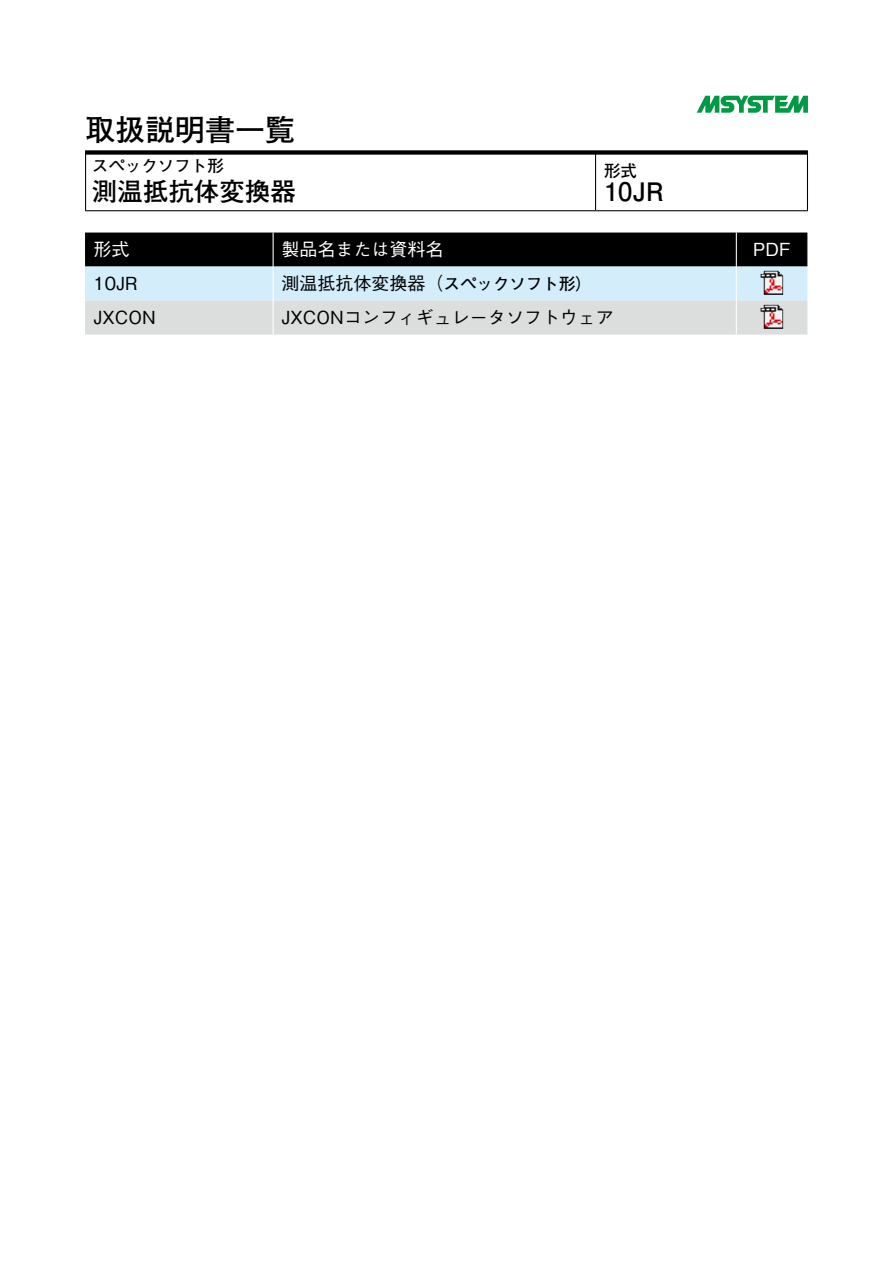
<style>
.page{position:relative;width:893px;height:1263px;background:#fff}
.page>*{position:absolute;margin:0;border:0;box-sizing:border-box;transform-origin:0 0}
.t1{font:700 30px "Futo Go B101 Pro";color:#000}
.t2{font:700 25.5px "Futo Go B101 Pro";color:#000}
.t3{font:500 18px "Gothic BBB Pro";color:#000}
.t4{font:500 18px "Gothic BBB Pro";color:#fff}
.t5{font:700 16.5px "Futo Go B101 Pro";color:#000}
.s1{font-family:"Futo Go B101 Pro";font-weight:700;font-size:16.5px}
</style>
<div class="page">
<div style="left:85px;top:150px;width:723px;height:5px;background:#000"></div>
<hr style="left:595px;top:154px;width:1px;height:56px;background:#000">
<hr style="left:85px;top:154px;width:1px;height:56px;background:#000">
<hr style="left:807px;top:154px;width:1px;height:56px;background:#000">
<hr style="left:85px;top:210px;width:511px;height:1px;background:#000">
<hr style="left:596px;top:210px;width:212px;height:1px;background:#000">
<svg style="left:85px;top:233px;width:722px;height:102px;background:#90999d"></svg>
<hr style="left:273px;top:233px;width:1px;height:34px;background:#fff">
<hr style="left:736px;top:233px;width:1px;height:34px;background:#fff">
<hr style="left:273px;top:267px;width:1px;height:34px;background:#fff">
<hr style="left:736px;top:267px;width:1px;height:34px;background:#fff">
<hr style="left:273px;top:301px;width:1px;height:34px;background:#fff">
<hr style="left:736px;top:301px;width:1px;height:34px;background:#fff">
<img style="left:761px;top:271px;width:22px;height:24px">
<img style="left:761px;top:305px;width:22px;height:24px">
<svg style="left:697px;top:96px;width:111px;height:17px"></svg>
<h1 class="t1" style="left:85px;top:106px;width:211px">取扱説明書一覧</h1>
<p class="t5" style="left:92px;top:153px;width:133px">スペックソフト形</p>
<h2 class="t2" style="left:92px;top:171px;width:205px">測温抵抗体変換器</h2>
<p class="t4" style="left:94px;top:235px;width:37px">形式</p>
<p class="t3" style="left:94px;top:269px;width:46px">10JR</p>
<p class="t4" style="left:282px;top:235px;width:163px">製品名または資料名</p>
<p class="t3" style="left:282px;top:269px;width:312px">測温抵抗体変換器（<span class="s1">スペックソフト形(</span></p>
<p class="t5" style="left:604px;top:157px;width:34px">形式</p>
<h2 class="t2" style="left:604px;top:171px;width:61px">10JR</h2>
<p class="t3" style="left:94px;top:303px;width:64px">JXCON</p>
<p class="t3" style="left:282px;top:303px;width:334px">JXCONコンフィギュレータソフトウェア</p>
<p class="t4" style="left:753px;top:235px;width:39px">PDF</p>
</div>
